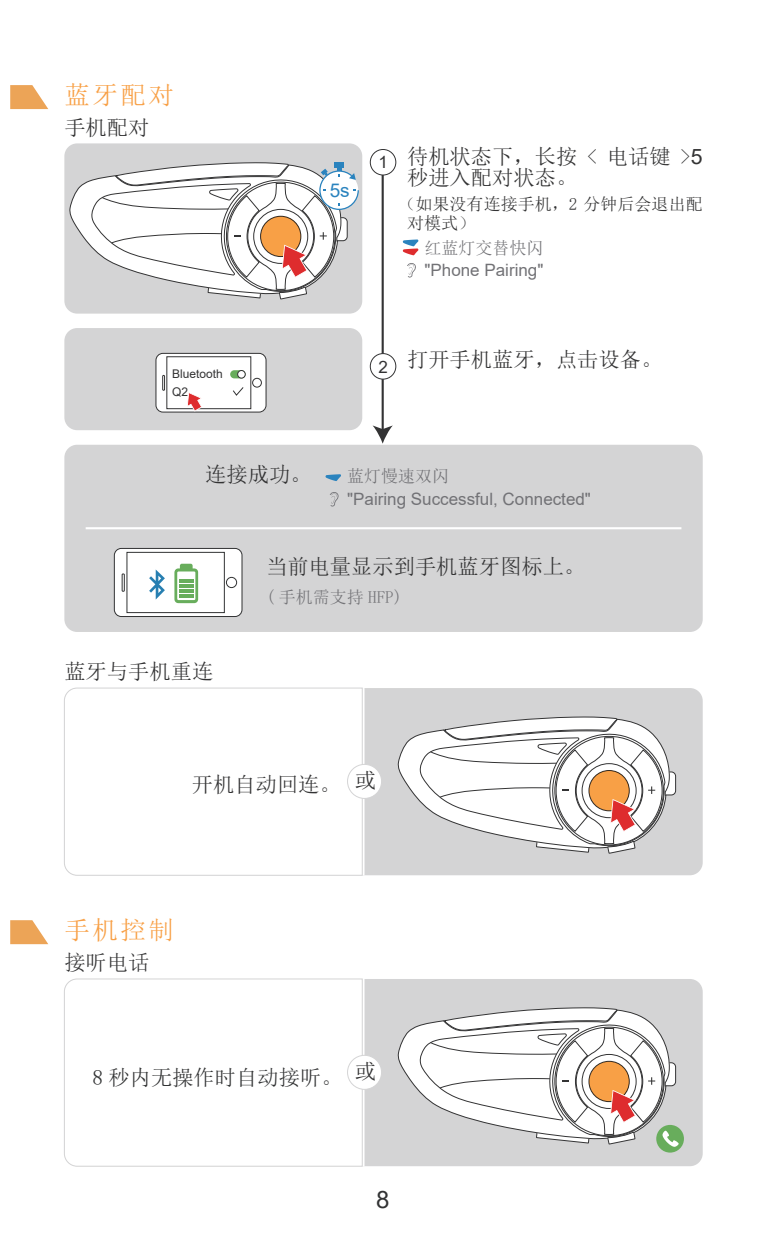
<style>
.page{position:relative;width:766px;height:1234px;background:#fff}
.page>*{position:absolute;margin:0;border:0;box-sizing:border-box;transform-origin:0 0}
.t1{font:25.5px "Noto Sans Hans Bold G Bpc EUC H";letter-spacing:.1em;color:#f8a046}
.t2{font:24px "Arial";color:#323334}
.t3{font:21.3px/21.3px "Noto Sans Hans Regular G Bpc EUC H";color:#333334}
.t4{font:21.3px "Noto Sans Hans Bold G Bpc EUC H";color:#333334}
.t5{font:21.3px "Noto Sans Hans Regular G Bpc EUC H";color:#323334}
.t6{font:18.9px "Arial";color:#2a83be}
.t7{font:17.1px "Arial";color:#727276}
.t8{font:17.1px "Noto Sans Hans Regular G Bpc EUC H";color:#727276}
.t9{font:17.1px/18.6px "Noto Sans Hans Regular G Bpc EUC H";color:#333334}
.t10{font:17.1px "Arial";color:#333334}
.t11{font:12px/17.7px "Arial";color:#333334}
.s1{font-family:"Arial"}
</style>
<div class="page">
<div style="left:64px;top:444px;width:638px;height:187px;background:#d4d4d5;border-radius:13px"></div>
<svg style="left:325px;top:474px;width:16px;height:7px"></svg>
<svg style="left:330px;top:492px;width:9px;height:14px"></svg>
<hr style="left:86px;top:527px;width:595px;height:2px;background:#fff">
<hr style="left:381px;top:168px;width:2px;height:262px;background:#333334">
<svg style="left:372px;top:425px;width:20px;height:18px"></svg>
<svg style="left:407px;top:263px;width:9px;height:14px"></svg>
<svg style="left:403px;top:239px;width:15px;height:16px"></svg>
<div style="left:370px;top:149px;width:26px;height:26px;background:#fff;border-radius:50%"></div>
<div style="left:370px;top:149px;width:26px;height:26px;border:1px solid #333334;border-radius:50%"></div>
<div style="left:370px;top:353px;width:26px;height:26px;background:#fff;border-radius:50%"></div>
<div style="left:370px;top:353px;width:26px;height:26px;border:1px solid #333334;border-radius:50%"></div>
<div style="left:64px;top:143px;width:298px;height:170px;background:#d4d4d5;border-radius:13px"></div>
<div style="left:64px;top:328px;width:298px;height:102px;background:#d4d4d5;border-radius:13px"></div>
<svg style="left:69px;top:162px;width:290px;height:138px"></svg>
<svg style="left:114px;top:548px;width:128px;height:68px;background:#e6e7e7"></svg>
<div style="left:114px;top:548px;width:128px;height:68px;border:1px solid #323334;border-radius:7px"></div>
<div style="left:127px;top:552px;width:97px;height:60px;background:#fff;border:1px solid #323334"></div>
<svg style="left:122px;top:573px;width:2px;height:18px"></svg>
<div style="left:226px;top:577px;width:10px;height:10px;background:#fff;border-radius:50%"></div>
<div style="left:226px;top:577px;width:11px;height:10px;border:1px solid #323334;border-radius:50%"></div>
<svg style="left:174px;top:563px;width:24px;height:40px"></svg>
<hr style="left:179px;top:594px;width:14px;height:3px;background:#68ad5c">
<hr style="left:179px;top:589px;width:14px;height:3px;background:#68ad5c">
<hr style="left:179px;top:584px;width:14px;height:3px;background:#68ad5c">
<hr style="left:179px;top:579px;width:14px;height:3px;background:#68ad5c">
<svg style="left:149px;top:569px;width:16px;height:30px"></svg>
<div style="left:64px;top:688px;width:638px;height:187px;background:#d4d4d5;border-radius:13px"></div>
<hr style="left:360px;top:688px;width:4px;height:187px;background:#fff">
<div style="left:64px;top:687px;width:299px;height:188px;background:#fff"></div>
<div style="left:347px;top:764px;width:34px;height:34px;background:#fff;border-radius:50%"></div>
<div style="left:347px;top:763px;width:35px;height:35px;border:1px solid #d4d4d5;border-radius:50%"></div>
<svg style="left:397px;top:716px;width:278px;height:138px"></svg>
<div style="left:64px;top:978px;width:638px;height:187px;background:#d4d4d5;border-radius:13px"></div>
<hr style="left:360px;top:978px;width:4px;height:187px;background:#fff">
<div style="left:64px;top:978px;width:299px;height:188px;background:#fff"></div>
<div style="left:347px;top:1055px;width:34px;height:34px;background:#fff;border-radius:50%"></div>
<div style="left:347px;top:1054px;width:35px;height:35px;border:1px solid #d4d4d5;border-radius:50%"></div>
<div style="left:656px;top:1124px;width:27px;height:28px;background:#68ad5c;border-radius:50%"></div>
<svg style="left:397px;top:1007px;width:281px;height:143px"></svg>
<svg style="left:10px;top:85px;width:38px;height:24px"></svg>
<svg style="left:10px;top:920px;width:38px;height:23px"></svg>
<svg style="left:156px;top:353px;width:110px;height:59px"></svg>
<div style="left:155px;top:353px;width:111px;height:59px;border:1px solid #333334;border-radius:7px"></div>
<div style="left:167px;top:356px;width:84px;height:53px;background:#fff;border:1px solid #333334"></div>
<div style="left:162px;top:375px;width:3px;height:15px;border:1px solid #333334"></div>
<div style="left:252px;top:378px;width:9px;height:9px;background:#fff;border-radius:50%"></div>
<div style="left:252px;top:378px;width:9px;height:9px;border:1px solid #333334;border-radius:50%"></div>
<div style="left:230px;top:370px;width:15px;height:8px;background:#68ad5c;border-radius:4px"></div>
<div style="left:237px;top:370px;width:8px;height:8px;background:#fff;border-radius:50%"></div>
<div style="left:237px;top:370px;width:8px;height:8px;border:1px solid #333334;border-radius:50%"></div>
<svg style="left:233px;top:387px;width:11px;height:9px"></svg>
<svg style="left:187px;top:392px;width:15px;height:19px"></svg>
<p class="t1" style="left:64px;top:82px;width:111px">蓝牙配对</p>
<p class="t4" style="left:64px;top:116px;width:87px">手机配对</p>
<p class="t6" style="left:329px;top:177px;width:22px">5s</p>
<p class="t10" style="left:378px;top:151px;width:11px">1</p>
<p class="t3" style="left:407px;top:145px;width:297px">待机状态下，长按 &lt; 电话键 &gt;<span class="s1">5</span>秒进入配对状态。</p>
<p class="t9" style="left:407px;top:194px;width:297px;text-indent:-9px">（如果没有连接手机，2 分钟后会退出配对模式）</p>
<p class="t8" style="left:424px;top:239px;width:121px">红蓝灯交替快闪</p>
<p class="t7" style="left:424px;top:258px;width:120px">"Phone Pairing"</p>
<p class="t11" style="left:172px;top:365px;width:52px">Bluetooth<br>Q2</p>
<p class="t10" style="left:378px;top:354px;width:11px">2</p>
<p class="t3" style="left:407px;top:349px;width:257px">打开手机蓝牙，点击设备。</p>
<p class="t3" style="left:205px;top:464px;width:108px">连接成功。</p>
<p class="t8" style="left:347px;top:467px;width:104px">蓝灯慢速双闪</p>
<p class="t7" style="left:347px;top:487px;width:245px">"Pairing Successful, Connected"</p>
<p class="t3" style="left:266px;top:555px;width:320px">当前电量显示到手机蓝牙图标上。</p>
<p class="t8" style="left:266px;top:588px;width:138px">( 手机需支持 HFP)</p>
<p class="t4" style="left:64px;top:660px;width:150px">蓝牙与手机重连</p>
<p class="t3" style="left:192px;top:773px;width:185px">开机自动回连。 或</p>
<p class="t1" style="left:64px;top:916px;width:111px">手机控制</p>
<p class="t4" style="left:64px;top:951px;width:87px">接听电话</p>
<p class="t5" style="left:92px;top:1066px;width:285px">8 秒内无操作时自动接听。<sup>或</sup></p>
<p class="t2" style="left:376px;top:1183px;width:15px">8</p>
</div>
